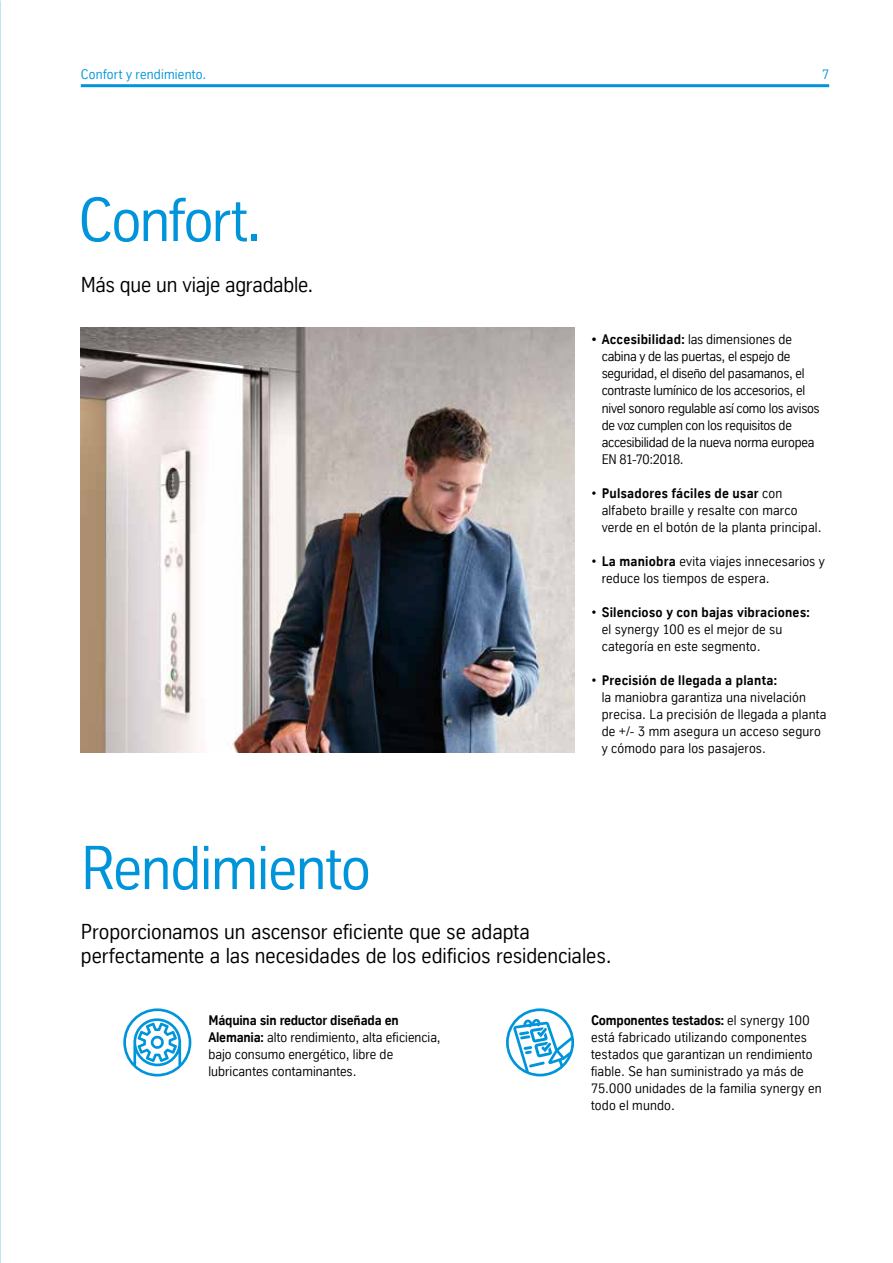
<style>
.page{position:relative;width:893px;height:1263px;background:#fff}
.page>*{position:absolute;margin:0;border:0;box-sizing:border-box;transform-origin:0 0}
.t1{font:60px "TK Type";letter-spacing:-.02em;color:#0095db}
.t2{font:21px/24px "TK Type";color:#000}
.t3{font:13.5px/17px "TK Type";letter-spacing:.01em;color:#000}
.t4{font:13.5px/17px "TK Type";letter-spacing:-.015em;color:#000}
.t5{font:13.5px "TK Type";letter-spacing:.02em;color:#0095db}
.s1{font-weight:500}
.s2{font-weight:700}
</style>
<div class="page">
<svg style="left:123px;top:1008px;width:68px;height:68px"></svg>
<svg style="left:506px;top:1008px;width:68px;height:68px"></svg>
<img style="left:81px;top:327px;width:493px;height:426px">
<hr style="left:81px;top:84px;width:748px;height:3px;background:#0095db">
<p class="t5" style="left:81px;top:66px;width:127px">Confort y rendimiento.</p>
<p class="t5" style="left:822px;top:66px;width:9px">7</p>
<h1 class="t1" style="left:78px;top:186px;width:186px">Confort.</h1>
<h2 class="t2" style="left:81px;top:272px;width:234px">Más que un viaje agradable.</h2>
<h1 class="t1" style="left:81px;top:834px;width:292px">Rendimiento</h1>
<p class="t4" style="left:602px;top:331px;width:219px;text-indent:-11px"><span class="s1">•</span> <span class="s2">Accesibilidad:</span> las dimensiones de cabina y de las puertas, el espejo de seguridad, el diseño del pasamanos, el contraste lumínico de los accesorios, el nivel sonoro regulable así como los avisos de voz cumplen con los requisitos de accesibilidad de la nueva norma europea EN 81-70:2018.</p>
<p class="t3" style="left:602px;top:484px;width:221px;text-indent:-11px">• <span class="s2">Pulsadores fáciles de usar</span> con alfabeto braille y resalte con marco verde en el botón de la planta principal.</p>
<p class="t3" style="left:602px;top:552px;width:225px;text-indent:-11px">• <span class="s2">La maniobra</span> evita viajes innecesarios y reduce los tiempos de espera.</p>
<p class="t3" style="left:602px;top:603px;width:210px;text-indent:-11px">• <span class="s2">Silencioso y con bajas vibraciones: </span>el synergy 100 es el mejor de su categoría en este segmento.</p>
<p class="t3" style="left:602px;top:671px;width:226px;text-indent:-11px">• <span class="s2">Precisión de llegada a planta:<br></span>la maniobra garantiza una nivelación precisa. La precisión de llegada a planta de +/- 3 mm asegura un acceso seguro y cómodo para los pasajeros.</p>
<h2 class="t2" style="left:81px;top:919px;width:532px">Proporcionamos un ascensor eficiente que se adapta perfectamente a las necesidades de los edificios residenciales.</h2>
<p class="t3" style="left:208px;top:1012px;width:234px"><span class="s2">Máquina sin reductor diseñada en Alemania:</span> alto rendimiento, alta eficiencia, bajo consumo energético, libre de lubricantes contaminantes.</p>
<p class="t3" style="left:591px;top:1012px;width:232px"><span class="s2">Componentes testados:</span> el synergy 100 está fabricado utilizando componentes testados que garantizan un rendimiento fiable. Se han suministrado ya más de 75.000 unidades de la familia synergy en todo el mundo.</p>
</div>
